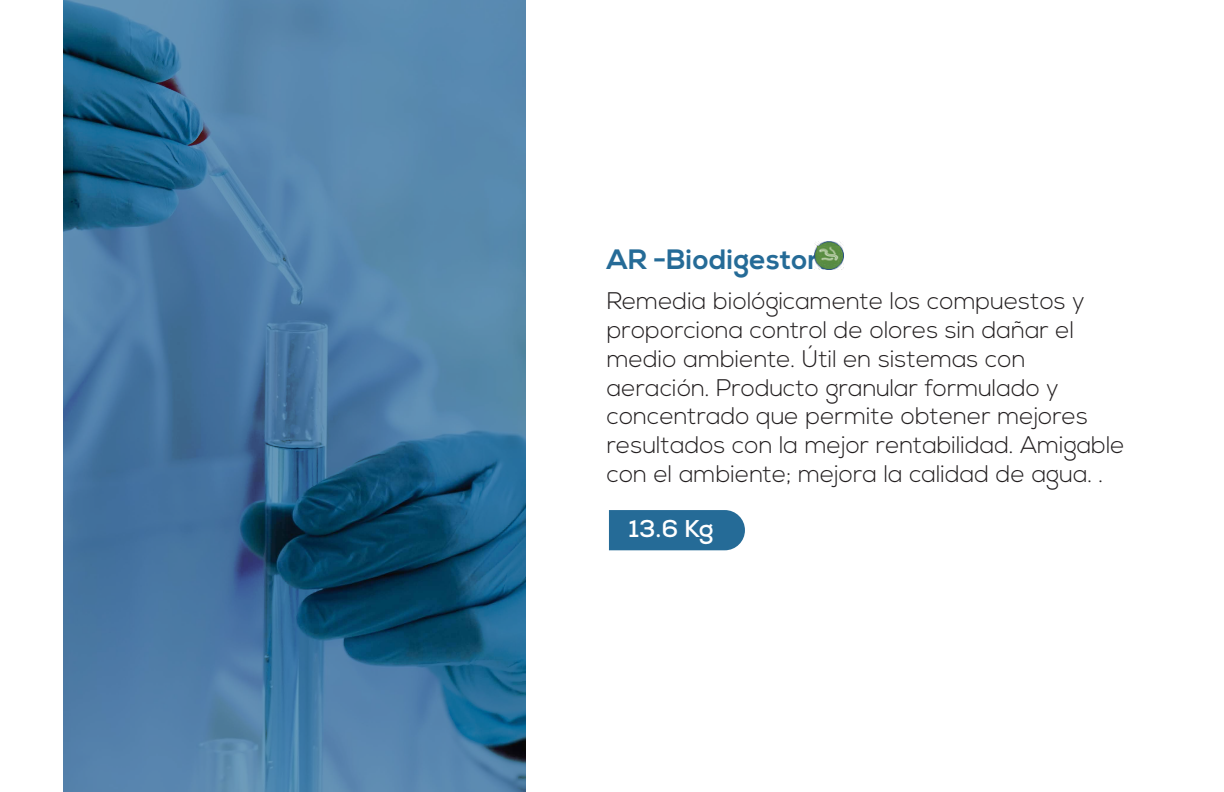
<style>
.page{position:relative;width:1224px;height:792px;background:#fff}
.page>*{position:absolute;margin:0;border:0;box-sizing:border-box;transform-origin:0 0}
.t1{font:700 28px "Nexa";letter-spacing:.01em;color:#256b97}
.t2{font:700 24.2px "Nexa";color:#fff}
.t3{font:300 24px/28.8px "Nexa";color:#221e1f}
</style>
<div class="page">
<div style="left:609px;top:510px;width:136px;height:40px;background:#256b97"></div>
<img style="left:815px;top:242px;width:28px;height:27px">
<svg style="left:63px;top:0;width:463px;height:792px;background:#42759d"></svg>
<p class="t1" style="left:607px;top:243px;width:222px">AR -Biodigestor.</p>
<p class="t3" style="left:607px;top:288px;width:519px">Remedia biológicamente los compuestos y proporciona control de olores sin dañar el medio ambiente. Útil en sistemas con aeración. Producto granular formulado y concentrado que permite obtener mejores resultados con la mejor rentabilidad. Amigable con el ambiente; mejora la calidad de agua. .</p>
<p class="t2" style="left:629px;top:513px;width:87px">13.6 Kg</p>
</div>
